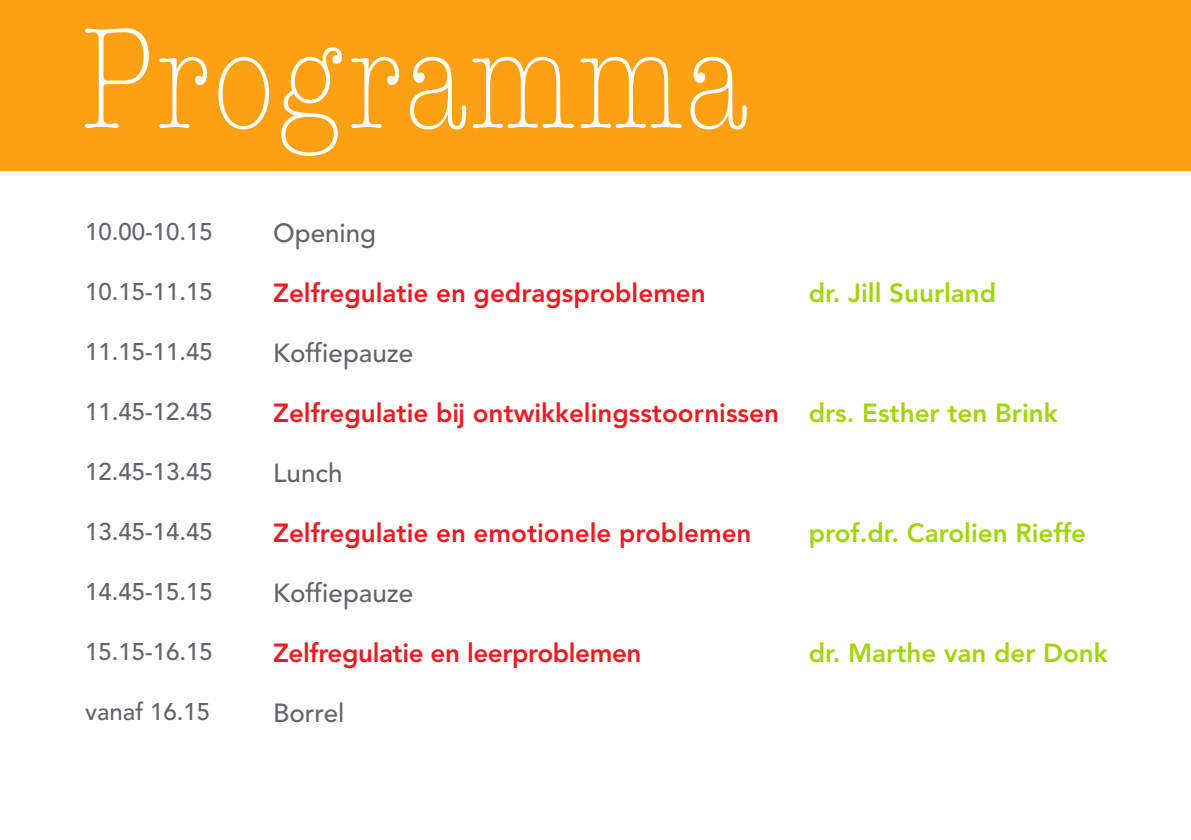
<style>
.page{position:relative;width:1191px;height:840px;background:#fff}
.page>*{position:absolute;margin:0;border:0;box-sizing:border-box;transform-origin:0 0}
.t1{font:300 condensed 148px "American Typewriter";letter-spacing:.015em;color:#fff}
.t2{font:800 26px "Avenir";color:#eb1c24}
.t3{font:800 26px "Avenir";color:#a2d40a}
.t4{font:500 26px "Avenir";color:#63656a}
.t5{font:500 24px "Avenir";color:#63656a}
</style>
<div class="page">
<div style="left:0;top:0;width:1191px;height:170px;background:#fca114"></div>
<h1 class="t1" style="left:80px;top:-21px;width:668px">Programma</h1>
<p class="t5" style="left:85px;top:210px;width:129px">10.00-10.15</p>
<p class="t5" style="left:85px;top:270px;width:129px">10.15-11.15</p>
<p class="t5" style="left:85px;top:330px;width:129px">11.15-11.45</p>
<p class="t5" style="left:85px;top:390px;width:129px">11.45-12.45</p>
<p class="t5" style="left:85px;top:450px;width:129px">12.45-13.45</p>
<p class="t5" style="left:85px;top:510px;width:129px">13.45-14.45</p>
<p class="t5" style="left:85px;top:570px;width:129px">14.45-15.15</p>
<p class="t5" style="left:85px;top:630px;width:129px">15.15-16.15</p>
<p class="t5" style="left:85px;top:690px;width:126px">vanaf 16.15</p>
<p class="t4" style="left:273px;top:210px;width:105px">Opening</p>
<p class="t2" style="left:273px;top:272px;width:434px">Zelfregulatie en gedragsproblemen</p>
<p class="t4" style="left:273px;top:330px;width:142px">Koffiepauze</p>
<p class="t2" style="left:273px;top:392px;width:507px">Zelfregulatie bĳ ontwikkelingsstoornissen</p>
<p class="t4" style="left:273px;top:450px;width:71px">Lunch</p>
<p class="t2" style="left:273px;top:512px;width:480px">Zelfregulatie en emotionele problemen</p>
<p class="t4" style="left:273px;top:570px;width:142px">Koffiepauze</p>
<p class="t2" style="left:273px;top:632px;width:370px">Zelfregulatie en leerproblemen</p>
<p class="t4" style="left:273px;top:690px;width:73px">Borrel</p>
<p class="t3" style="left:808px;top:272px;width:189px">dr. Jill Suurland</p>
<p class="t3" style="left:808px;top:392px;width:251px">drs. Esther ten Brink</p>
<p class="t3" style="left:808px;top:512px;width:279px">prof.dr. Carolien Rieffe</p>
<p class="t3" style="left:808px;top:632px;width:301px">dr. Marthe van der Donk</p>
</div>
